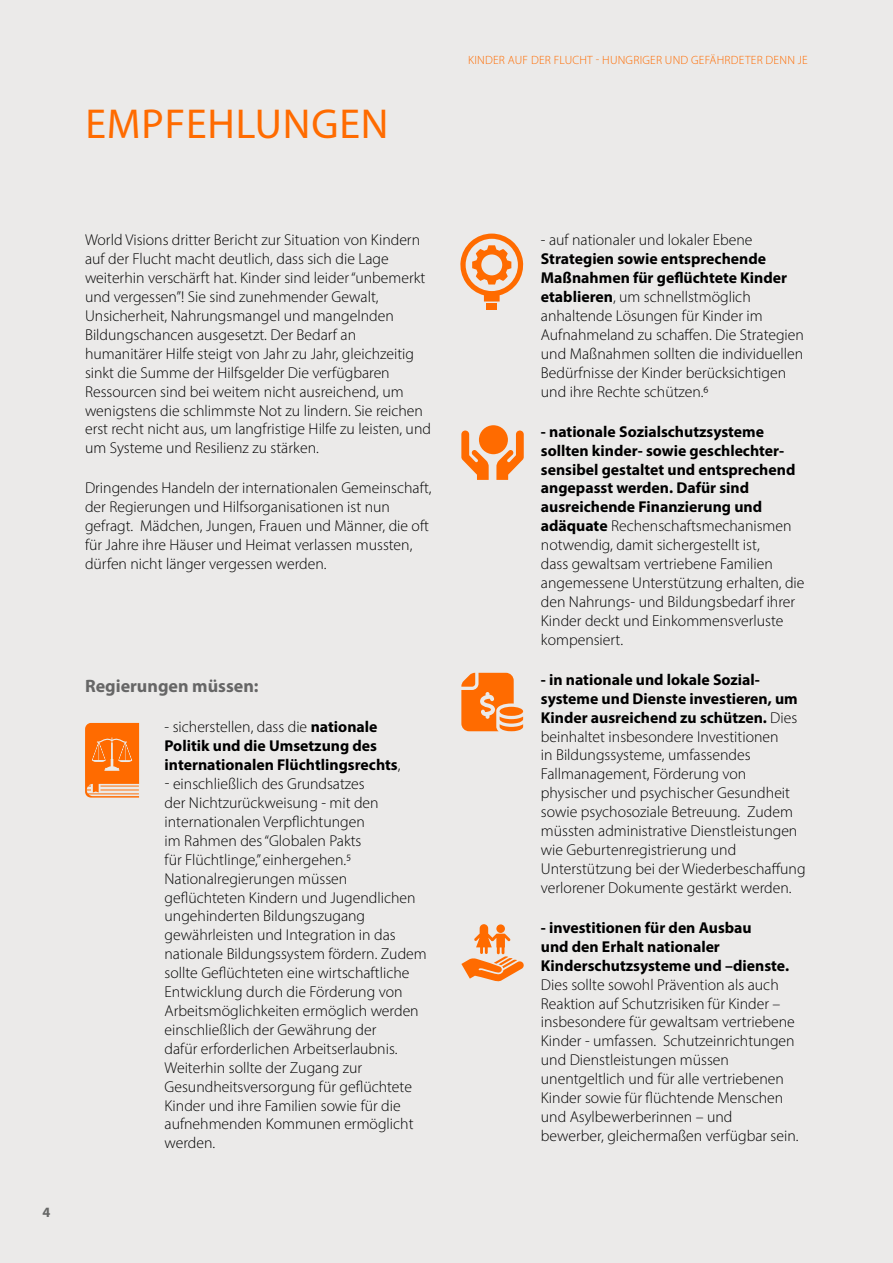
<style>
.page{position:relative;width:893px;height:1263px;background:#ebeae9}
.page>*{position:absolute;margin:0;border:0;box-sizing:border-box;transform-origin:0 0}
.t1{font:42px "Myriad Pro";letter-spacing:.02em;color:#ff6b00}
.t2{font:700 18px "Myriad Pro";color:#666}
.t3{font:300 15.75px/18.9px "Myriad Pro";color:#000}
.t4{font:700 15.75px/18.9px "Myriad Pro";color:#000}
.t5{font:700 14.25px "Myriad Pro";color:#666766}
.t6{font:300 12px "Myriad Pro";letter-spacing:.02em;color:#ff6b00}
.s1{font-weight:300}
.s2{font-weight:700}
</style>
<div class="page">
<svg style="left:85px;top:723px;width:54px;height:74px;background:#fb8129"></svg>
<svg style="left:460px;top:234px;width:64px;height:67px"></svg>
<div style="left:487px;top:303px;width:10px;height:6px;background:#ff6b00"></div>
<div style="left:479px;top:425px;width:29px;height:29px;background:#ff6b00;border-radius:50%"></div>
<svg style="left:461px;top:430px;width:28px;height:50px"></svg>
<svg style="left:496px;top:430px;width:28px;height:50px"></svg>
<svg style="left:461px;top:673px;width:62px;height:58px"></svg>
<svg style="left:461px;top:924px;width:63px;height:58px"></svg>
<div style="left:496px;top:924px;width:9px;height:9px;background:#ff6b00;border-radius:50%"></div>
<h1 class="t1" style="left:85px;top:98px;width:305px">EMPFEHLUNGEN</h1>
<p class="t6" style="left:468px;top:53px;width:341px">KINDER AUF DER FLUCHT - HUNGRIGER UND GEFÄHRDETER DENN JE</p>
<p class="t3" style="left:85px;top:231px;width:347px">World Visions dritter Bericht zur Situation von Kindern auf der Flucht macht deutlich, dass sich die Lage weiterhin verschärft hat. Kinder sind leider “unbemerkt und vergessen”! Sie sind zunehmender Gewalt, Unsicherheit, Nahrungsmangel und mangelnden Bildungschancen ausgesetzt. Der Bedarf an humanitärer Hilfe steigt von Jahr zu Jahr, gleichzeitig sinkt die Summe der Hilfsgelder Die verfügbaren Ressourcen sind bei weitem nicht ausreichend, um wenigstens die schlimmste Not zu lindern. Sie reichen erst recht nicht aus, um langfristige Hilfe zu leisten, und um Systeme und Resilienz zu stärken.</p>
<p class="t3" style="left:85px;top:479px;width:348px">Dringendes Handeln der internationalen Gemeinschaft, der Regierungen und Hilfsorganisationen ist nun gefragt. Mädchen, Jungen, Frauen und Männer, die oft für Jahre ihre Häuser und Heimat verlassen mussten, dürfen nicht länger vergessen werden.</p>
<p class="t5" style="left:43px;top:1203px;width:9px">4</p>
<p class="t2" style="left:85px;top:674px;width:175px">Regierungen müssen:</p>
<p class="t4" style="left:165px;top:717px;width:237px"><span class="s1">- sicherstellen, dass die</span> nationale<br>Politik und die Umsetzung des internationalen Flüchtlingsrechts<span class="s1">,</span></p>
<p class="t3" style="left:165px;top:774px;width:264px">- einschließlich des Grundsatzes<br>der Nichtzurückweisung - mit den internationalen Verpflichtungen<br>im Rahmen des “Globalen Pakts<br>für Flüchtlinge,” einhergehen.5<br>Nationalregierungen müssen geflüchteten Kindern und Jugendlichen ungehinderten Bildungszugang gewährleisten und Integration in das nationale Bildungssystem fördern. Zudem sollte Geflüchteten eine wirtschaftliche Entwicklung durch die Förderung von Arbeitsmöglichkeiten ermöglich werden einschließlich der Gewährung der<br>dafür erforderlichen Arbeitserlaubnis.<br>Weiterhin sollte der Zugang zur Gesundheitsversorgung für geflüchtete Kinder und ihre Familien sowie für die aufnehmenden Kommunen ermöglicht werden.</p>
<p class="t3" style="left:541px;top:231px;width:213px">- auf nationaler und lokaler Ebene</p>
<p class="t3" style="left:541px;top:249px;width:265px"><span class="s2">Strategien sowie entsprechende Maßnahmen für geflüchtete Kinder etablieren</span>, um schnellstmöglich anhaltende Lösungen für Kinder im Aufnahmeland zu schaffen. Die Strategien und Maßnahmen sollten die individuellen Bedürfnisse der Kinder berücksichtigen und ihre Rechte schützen.6</p>
<p class="t3" style="left:541px;top:422px;width:265px"><span class="s2">- nationale Sozialschutzsysteme sollten kinder- sowie geschlechter&shy;sensibel gestaltet und entsprechend angepasst werden. Dafür sind ausreichende Finanzierung und adäquate</span> Rechenschaftsmechanismen notwendig, damit sichergestellt ist,<br>dass gewaltsam vertriebene Familien angemessene Unterstützung erhalten, die den Nahrungs- und Bildungsbedarf ihrer Kinder deckt und Einkommensverluste kompensiert.</p>
<p class="t3" style="left:541px;top:670px;width:266px"><span class="s2">- in nationale und lokale Sozial&shy;systeme und Dienste investieren, um Kinder ausreichend zu schützen.</span> Dies beinhaltet insbesondere Investitionen<br>in Bildungssysteme, umfassendes Fallmanagement, Förderung von physischer und psychischer Gesundheit sowie psychosoziale Betreuung. Zudem müssten administrative Dienstleistungen wie Geburtenregistrierung und Unterstützung bei der Wiederbeschaffung verlorener Dokumente gestärkt werden.</p>
<p class="t4" style="left:541px;top:918px;width:250px">- investitionen für den Ausbau<br>und den Erhalt nationaler<br>Kinderschutzsysteme und –dienste.</p>
<p class="t3" style="left:541px;top:975px;width:259px">Dies sollte sowohl Prävention als auch Reaktion auf Schutzrisiken für Kinder – insbesondere für gewaltsam vertriebene Kinder - umfassen. Schutzeinrichtungen und Dienstleistungen müssen unentgeltlich und für alle vertriebenen Kinder sowie für flüchtende Menschen und Asylbewerberinnen – und bewerber, gleichermaßen verfügbar sein.</p>
</div>
